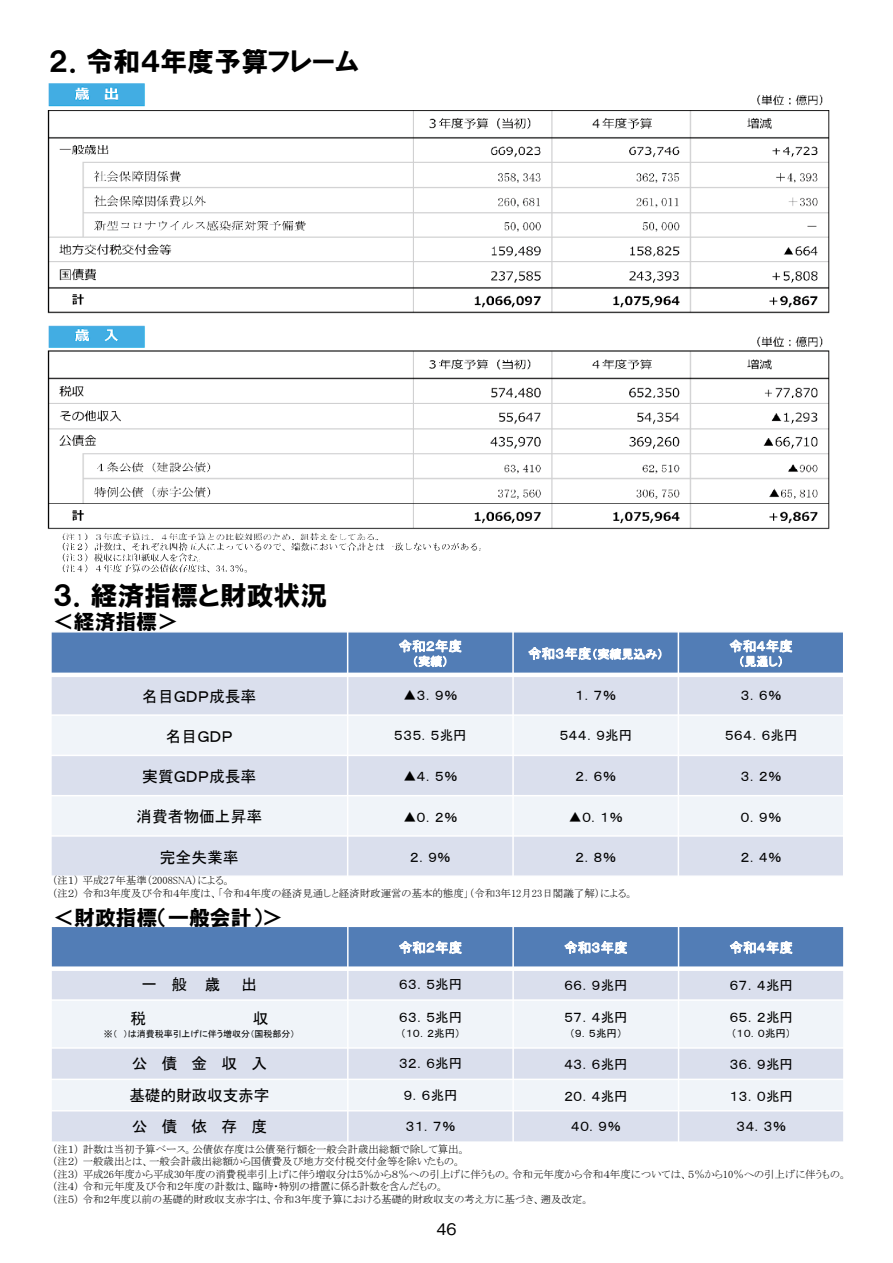
<style>
.page{position:relative;width:893px;height:1263px;background:#fff}
.page>*{position:absolute;margin:0;border:0;box-sizing:border-box;transform-origin:0 0}
.t1{font:26.85px "HGP Soei Kakugothic UB";color:#000}
.t2{font:20.85px "HGP Soei Kakugothic UB";color:#000}
.t3{font:500 15.9px "Gothic BBB Pr 6 N";color:#000}
.t4{font:15.75px "MS P Gothic";color:#000}
.t5{font:13.5px "MS P Gothic";color:#000}
.t6{font:13.5px "MS P Gothic";letter-spacing:.005em;color:#fff}
.t7{font:12px "MS P Gothic";letter-spacing:.005em;color:#fff}
.t8{font:10.5px/12.6px "MS P Mincho";color:#000}
.t9{font:10.5px "MS P Gothic";color:#000}
.t10{font:9px "MS P Gothic";color:#000}
.s1{font-size:13.5px}
.s2{font-family:"MS Gothic"}
</style>
<div class="page">
<div style="left:51px;top:926px;width:793px;height:43px;background:#527db6"></div>
<div style="left:51px;top:969px;width:793px;height:31px;background:#dadfed"></div>
<div style="left:51px;top:1000px;width:793px;height:48px;background:#f0f4f9"></div>
<div style="left:51px;top:1048px;width:793px;height:31px;background:#dadfed"></div>
<div style="left:51px;top:1079px;width:793px;height:32px;background:#f0f4f9"></div>
<div style="left:51px;top:1111px;width:793px;height:31px;background:#dadfed"></div>
<hr style="left:347px;top:925px;width:2px;height:218px;background:#fff">
<hr style="left:512px;top:925px;width:2px;height:218px;background:#fff">
<hr style="left:678px;top:925px;width:1px;height:218px;background:#fff">
<div style="left:50px;top:966px;width:463px;height:5px;background:#fff"></div>
<div style="left:513px;top:966px;width:332px;height:5px;background:#fff"></div>
<hr style="left:50px;top:999px;width:795px;height:2px;background:#fff">
<hr style="left:50px;top:1047px;width:795px;height:2px;background:#fff">
<hr style="left:50px;top:1078px;width:795px;height:2px;background:#fff">
<hr style="left:50px;top:1110px;width:795px;height:1px;background:#fff">
<hr style="left:50px;top:925px;width:2px;height:218px;background:#fff">
<hr style="left:843px;top:925px;width:2px;height:218px;background:#fff">
<hr style="left:50px;top:925px;width:795px;height:2px;background:#fff">
<hr style="left:50px;top:1141px;width:795px;height:2px;background:#fff">
<div style="left:51px;top:632px;width:793px;height:43px;background:#527db6"></div>
<div style="left:51px;top:675px;width:793px;height:40px;background:#dadfed"></div>
<div style="left:51px;top:715px;width:793px;height:40px;background:#f0f4f9"></div>
<div style="left:51px;top:755px;width:793px;height:41px;background:#dadfed"></div>
<div style="left:51px;top:796px;width:793px;height:40px;background:#f0f4f9"></div>
<div style="left:51px;top:836px;width:793px;height:40px;background:#dadfed"></div>
<hr style="left:347px;top:631px;width:1px;height:246px;background:#fff">
<hr style="left:512px;top:631px;width:2px;height:246px;background:#fff">
<hr style="left:678px;top:631px;width:1px;height:246px;background:#fff">
<hr style="left:50px;top:673px;width:794px;height:4px;background:#fff">
<hr style="left:50px;top:714px;width:794px;height:2px;background:#fff">
<hr style="left:50px;top:755px;width:794px;height:1px;background:#fff">
<hr style="left:50px;top:795px;width:794px;height:1px;background:#fff">
<hr style="left:50px;top:835px;width:794px;height:2px;background:#fff">
<hr style="left:50px;top:631px;width:2px;height:246px;background:#fff">
<hr style="left:843px;top:631px;width:1px;height:246px;background:#fff">
<hr style="left:50px;top:875px;width:794px;height:2px;background:#fff">
<img style="left:47px;top:83px;width:783px;height:457px">
<h1 class="t1" style="left:48px;top:48px;width:312px">２．令和４年度予算フレーム</h1>
<h1 class="t1" style="left:53px;top:582px;width:276px">３．経済指標と財政状況</h1>
<h2 class="t2" style="left:53px;top:612px;width:127px">＜経済指標＞</h2>
<p class="t6" style="left:399px;top:639px;width:65px">令和２年度</p>
<p class="t7" style="left:412px;top:655px;width:38px">（実績）</p>
<p class="t7" style="left:528px;top:648px;width:137px"><span class="s1">令和３年度</span>（実績見込み）</p>
<p class="t6" style="left:729px;top:639px;width:65px">令和４年度</p>
<p class="t7" style="left:738px;top:655px;width:47px">（見通し）</p>
<h3 class="t4" style="left:142px;top:688px;width:115px">名目ＧＤＰ成長率</h3>
<p class="t5" style="left:403px;top:688px;width:56px">▲３．９％</p>
<p class="t5" style="left:575px;top:688px;width:42px">１．７％</p>
<p class="t5" style="left:741px;top:688px;width:42px">３．６％</p>
<h3 class="t4" style="left:166px;top:728px;width:68px">名目ＧＤＰ</h3>
<p class="t5" style="left:394px;top:729px;width:74px">５３５．５兆円</p>
<p class="t5" style="left:559px;top:729px;width:74px">５４４．９兆円</p>
<p class="t5" style="left:725px;top:729px;width:74px">５６４．６兆円</p>
<h3 class="t4" style="left:142px;top:769px;width:115px">実質ＧＤＰ成長率</h3>
<p class="t5" style="left:403px;top:770px;width:56px">▲４．５％</p>
<p class="t5" style="left:575px;top:770px;width:42px">２．６％</p>
<p class="t5" style="left:741px;top:770px;width:42px">３．２％</p>
<h3 class="t4" style="left:136px;top:809px;width:127px">消費者物価上昇率</h3>
<p class="t5" style="left:403px;top:810px;width:56px">▲０．２％</p>
<p class="t5" style="left:569px;top:810px;width:56px">▲０．１％</p>
<p class="t5" style="left:741px;top:810px;width:42px">０．９％</p>
<h3 class="t4" style="left:160px;top:849px;width:80px">完全失業率</h3>
<p class="t5" style="left:410px;top:850px;width:42px">２．９％</p>
<p class="t5" style="left:575px;top:850px;width:42px">２．８％</p>
<p class="t5" style="left:741px;top:850px;width:42px">２．４％</p>
<p class="t8" style="left:52px;top:874px;width:583px">（注１）平成2７年基準（2008SNA）による。<br>（注２）令和３年度及び令和４年度は、「令和４年度の経済見通しと経済財政運営の基本的態度」（令和3年12月23日閣議了解）による。</p>
<h2 class="t2" style="left:53px;top:907px;width:231px">＜財政指標（一般会計）＞</h2>
<p class="t6" style="left:399px;top:941px;width:65px">令和２年度</p>
<p class="t6" style="left:564px;top:941px;width:65px">令和３年度</p>
<p class="t6" style="left:729px;top:941px;width:65px">令和４年度</p>
<h3 class="t4" style="left:142px;top:976px;width:80px">一般 歳</h3>
<h3 class="t4" style="left:241px;top:976px;width:17px">出</h3>
<p class="t5" style="left:399px;top:977px;width:65px">６３．５兆円</p>
<p class="t5" style="left:564px;top:978px;width:65px">６６．９兆円</p>
<p class="t5" style="left:729px;top:978px;width:65px">６７．４兆円</p>
<h3 class="t4" style="left:130px;top:1011px;width:17px">税</h3>
<h3 class="t4" style="left:253px;top:1011px;width:17px">収</h3>
<p class="t10" style="left:104px;top:1029px;width:192px"><span class="s2">※</span>（ ）は消費税率引上げに伴う増収分（国税部分）</p>
<p class="t5" style="left:399px;top:1010px;width:65px">６３．５兆円</p>
<p class="t9" style="left:401px;top:1028px;width:61px">（１０．２兆円）</p>
<p class="t5" style="left:564px;top:1010px;width:65px">５７．４兆円</p>
<p class="t9" style="left:569px;top:1028px;width:54px">（９．５兆円）</p>
<p class="t5" style="left:729px;top:1010px;width:65px">６５．２兆円</p>
<p class="t9" style="left:731px;top:1028px;width:61px">（１０．０兆円）</p>
<h3 class="t4" style="left:132px;top:1056px;width:137px">公債金収入</h3>
<p class="t5" style="left:399px;top:1057px;width:65px">３２．６兆円</p>
<p class="t5" style="left:564px;top:1058px;width:65px">４３．６兆円</p>
<p class="t5" style="left:729px;top:1058px;width:65px">３６．９兆円</p>
<h3 class="t4" style="left:129px;top:1087px;width:142px">基礎的財政収支赤字</h3>
<p class="t5" style="left:403px;top:1088px;width:56px">９．６兆円</p>
<p class="t5" style="left:564px;top:1089px;width:65px">２０．４兆円</p>
<p class="t5" style="left:729px;top:1089px;width:65px">１３．０兆円</p>
<h3 class="t4" style="left:132px;top:1118px;width:137px">公債依存度</h3>
<p class="t5" style="left:405px;top:1119px;width:52px">３１．７％</p>
<p class="t5" style="left:571px;top:1119px;width:52px">４０．９％</p>
<p class="t5" style="left:736px;top:1119px;width:52px">３４．３％</p>
<p class="t8" style="left:52px;top:1142px;width:796px">（注１）計数は当初予算ベース。公債依存度は公債発行額を一般会計歳出総額で除して算出。<br>（注２）一般歳出とは、一般会計歳出総額から国債費及び地方交付税交付金等を除いたもの。<br>（注３）平成26年度から平成30年度の消費税率引上げに伴う増収分は５％から８％への引上げに伴うもの。令和元年度から令和４年度については、５％から10％への引上げに伴うもの。（注４）令和元年度及び令和２年度の計数は、臨時・特別の措置に係る計数を含んだもの。<br>（注５）令和２年度以前の基礎的財政収支赤字は、令和３年度予算における基礎的財政収支の考え方に基づき、遡及改定。</p>
<h3 class="t3" style="left:436px;top:1216px;width:22px">46</h3>
</div>
